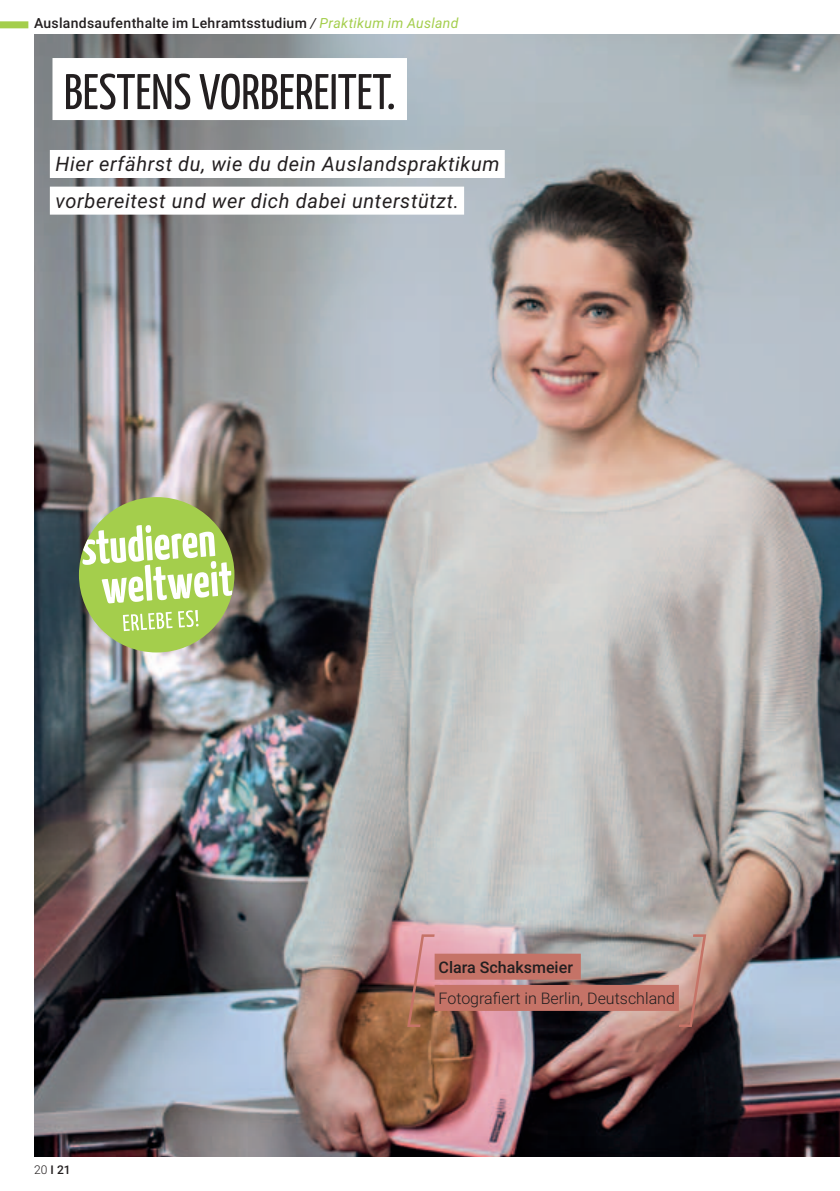
<style>
.page{position:relative;width:840px;height:1191px;background:#fff}
.page>*{position:absolute;margin:0;border:0;box-sizing:border-box;transform-origin:0 0}
.t1{font:50px "Yanone Kaffeesatz";color:#231f20}
.t2{font:italic 20px/36.6px "Roboto";letter-spacing:.03em;color:#231f20}
.t3{font:300 16px/31.2px "Roboto";color:#231f20}
.t4{font:500 14px "Roboto";letter-spacing:.02em;color:#231f20}
.t5{font:500 12px "Roboto";color:#231f20}
.s1{font-weight:400;font-style:italic}
.s2{font-weight:400;font-style:italic;color:#a4ce4c}
.s3{font-weight:300}
.s4{font-weight:500}
</style>
<div class="page">
<img style="left:34px;top:34px;width:805px;height:1123px">
<div style="left:434px;top:953px;width:146px;height:26px;background:#c57367"></div>
<div style="left:434px;top:985px;width:244px;height:26px;background:#c57367"></div>
<svg style="left:407px;top:934px;width:27px;height:93px;background:#c0817b"></svg>
<svg style="left:678px;top:934px;width:27px;height:93px;background:#b88c81"></svg>
<div style="left:79px;top:497px;width:155px;height:155px;background:#a4ce4c;border-radius:50%"></div>
<svg style="left:82px;top:525px;width:150px;height:78px"></svg>
<svg style="left:123px;top:610px;width:75px;height:21px"></svg>
<div style="left:52px;top:58px;width:355px;height:62px;background:#fff"></div>
<div style="left:50px;top:150px;width:454px;height:28px;background:#fff"></div>
<div style="left:50px;top:187px;width:414px;height:28px;background:#fff"></div>
<div style="left:0;top:21px;width:28px;height:7px;background:#a4ce4c"></div>
<p class="t4" style="left:34px;top:14px;width:425px">Auslandsaufenthalte im Lehramtsstudium <span class="s1">/</span> <span class="s2">Praktikum im Ausland</span></p>
<h1 class="t1" style="left:64px;top:61px;width:333px">BESTENS VORBEREITET.</h1>
<p class="t2" style="left:55px;top:145px;width:445px">Hier erfährst du, wie du dein Auslandspraktikum vorbereitest und wer dich dabei unterstützt.</p>
<p class="t5" style="left:34px;top:1161px;width:38px"><span class="s3">20</span> I 21</p>
<p class="t3" style="left:438px;top:950px;width:238px"><span class="s4">Clara Schaksmeier<br></span>Fotografiert in Berlin, Deutschland</p>
</div>
